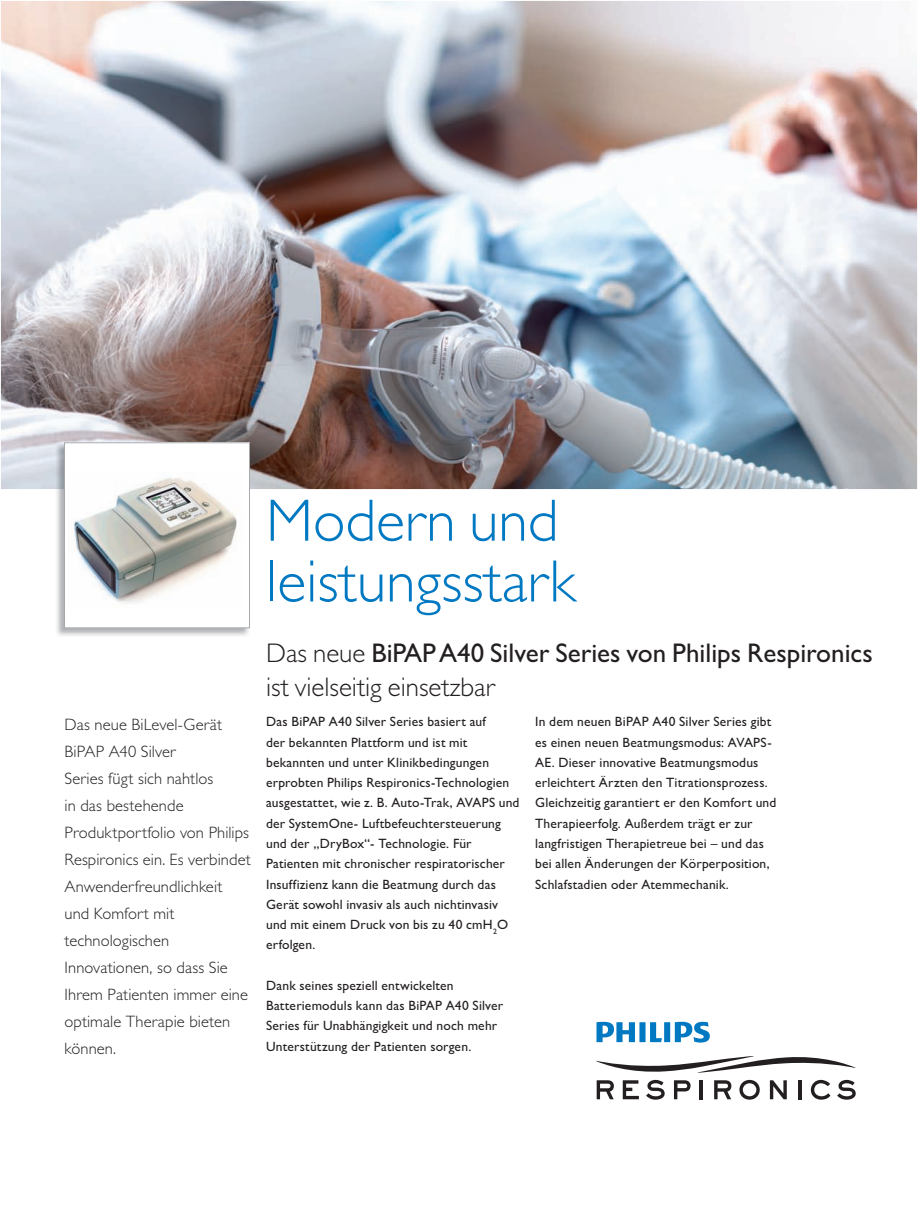
<style>
.page{position:relative;width:920px;height:1214px;background:#fff}
.page>*{position:absolute;margin:0;border:0;box-sizing:border-box;transform-origin:0 0}
.t1{font:60px/60.8px "Gill Sans Alt One WGL Light";color:#0079c2}
.t2{font:27px "Gill Sans Alt One WGL";color:#231f20}
.t3{font:27px "Gill Sans Alt One WGL Light";color:#231f20}
.t4{font:16.5px/27px "Gill Sans Alt One WGL Light";letter-spacing:.005em;color:#231f20}
.t5{font:13.5px/20.2px "Gill Sans Alt One WGL";letter-spacing:.015em;color:#231f20}
.s1{font-family:"Gill Sans Alt One WGL Light"}
</style>
<div class="page">
<img style="left:0;top:1px;width:918px;height:489px">
<img style="left:55px;top:442px;width:195px;height:194px">
<div style="left:65px;top:443px;width:184px;height:184px;background:#fff"></div>
<div style="left:64px;top:442px;width:186px;height:186px;border:1px solid #a8a9ad"></div>
<img style="left:73px;top:478px;width:164px;height:126px">
<svg style="left:596px;top:1021px;width:114px;height:21px"></svg>
<svg style="left:837px;top:1079px;width:19px;height:20px"></svg>
<svg style="left:811px;top:1079px;width:19px;height:20px"></svg>
<svg style="left:770px;top:1080px;width:17px;height:19px"></svg>
<svg style="left:623px;top:1080px;width:16px;height:19px"></svg>
<svg style="left:646px;top:1079px;width:19px;height:20px"></svg>
<svg style="left:674px;top:1080px;width:16px;height:19px"></svg>
<hr style="left:700px;top:1080px;width:3px;height:19px;background:#231f20">
<hr style="left:798px;top:1080px;width:3px;height:19px;background:#231f20">
<svg style="left:597px;top:1080px;width:17px;height:19px"></svg>
<svg style="left:714px;top:1080px;width:17px;height:19px"></svg>
<svg style="left:739px;top:1079px;width:21px;height:20px"></svg>
<svg style="left:596px;top:1056px;width:259px;height:17px"></svg>
<h1 class="t1" style="left:266px;top:490px;width:311px">Modern und leistungsstark</h1>
<h2 class="t2" style="left:266px;top:634px;width:608px"><span class="s1">Das neue</span> BiPAP A40 Silver Series von Philips Respironics</h2>
<h2 class="t3" style="left:266px;top:669px;width:230px">ist vielseitig einsetzbar</h2>
<p class="t4" style="left:65px;top:710px;width:188px">Das neue BiLevel-Gerät<br>BiPAP A40 Silver<br>Series fügt sich nahtlos<br>in das bestehende<br>Produktportfolio von Philips<br>Respironics ein. Es verbindet<br>Anwenderfreundlichkeit und Komfort mit technologischen<br>Innovationen, so dass Sie<br>Ihrem Patienten immer eine optimale Therapie bieten können.</p>
<p class="t5" style="left:266px;top:711px;width:255px">Das BiPAP A40 Silver Series basiert auf<br>der bekannten Plattform und ist mit bekannten und unter Klinikbedingungen erprobten Philips Respironics-Technologien ausgestattet, wie z. B. Auto-Trak, AVAPS und der SystemOne- Luftbefeuchtersteuerung und der „DryBox“- Technologie. Für Patienten mit chronischer respiratorischer Insuffizienz kann die Beatmung durch das Gerät sowohl invasiv als auch nichtinvasiv und mit einem Druck von bis zu 40 cmH<sub>2</sub>O erfolgen.</p>
<p class="t5" style="left:266px;top:974px;width:239px">Dank seines speziell entwickelten Batteriemoduls kann das BiPAP A40 Silver Series für Unabhängigkeit und noch mehr Unterstützung der Patienten sorgen.</p>
<p class="t5" style="left:535px;top:711px;width:243px">In dem neuen BiPAP A40 Silver Series gibt es einen neuen Beatmungsmodus: AVAPS-AE. Dieser innovative Beatmungsmodus erleichtert Ärzten den Titrationsprozess.<br>Gleichzeitig garantiert er den Komfort und Therapieerfolg. Außerdem trägt er zur langfristigen Therapietreue bei – und das bei allen Änderungen der Körperposition, Schlafstadien oder Atemmechanik.</p>
</div>
